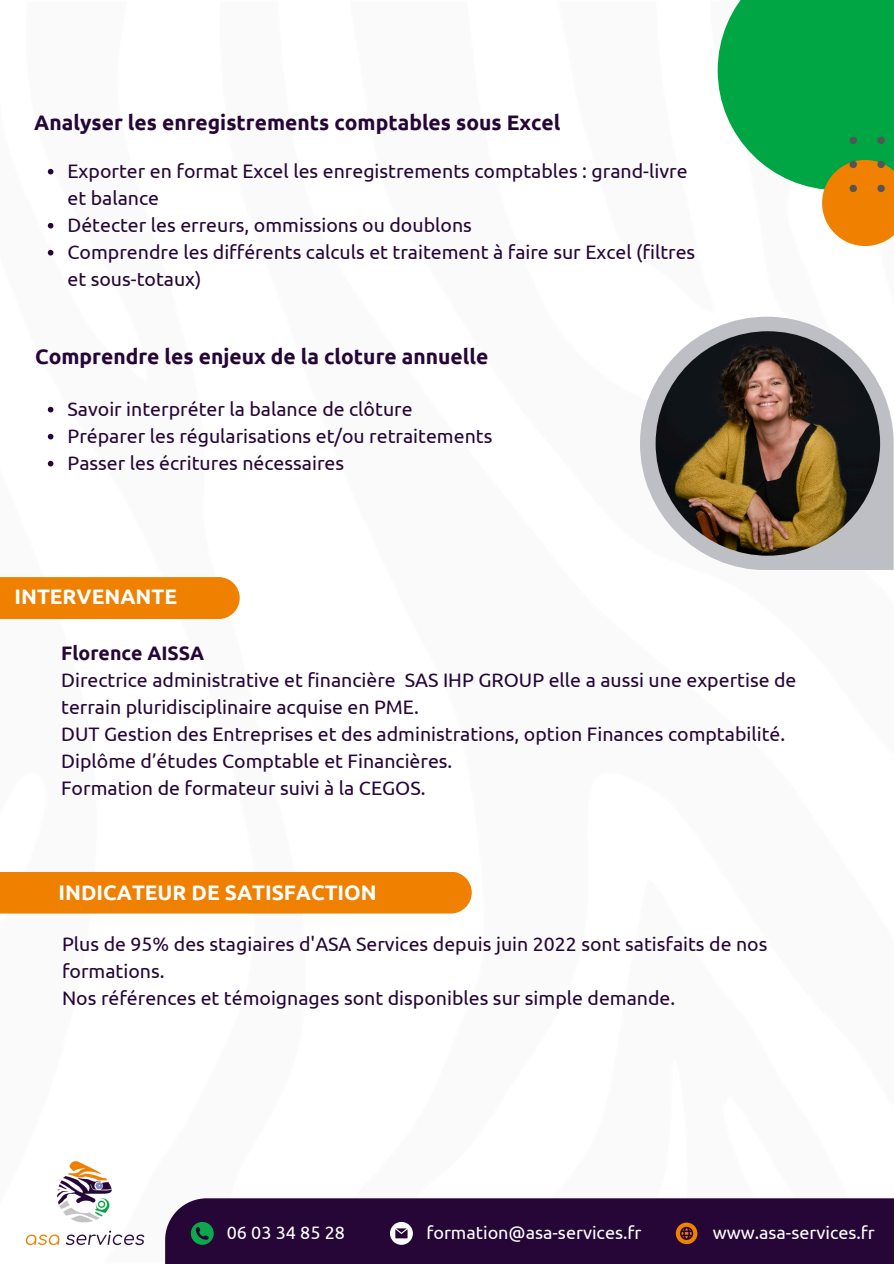
<style>
.page{position:relative;width:894px;height:1264px;background:#fff}
.page>*{position:absolute;margin:0;border:0;box-sizing:border-box;transform-origin:0 0}
.t1{font:700 21px "Ubuntu";color:#250636}
.t2{font:700 21px "Ubuntu";color:#fff}
.t3{font:19.5px/27px "Ubuntu";color:#250636}
.t4{font:18px "Ubuntu";color:#fff}
.s1{font-weight:700}
</style>
<div class="page">
<div style="left:717px;top:0;width:176px;height:190px;background:#00a544"></div>
<svg style="left:821px;top:160px;width:72px;height:86px"></svg>
<svg style="left:877px;top:137px;width:7px;height:7px"></svg>
<svg style="left:849px;top:137px;width:7px;height:7px"></svg>
<img style="left:25px;top:1161px;width:120px;height:85px">
<div style="left:165px;top:1198px;width:728px;height:65px;background:#250636"></div>
<svg style="left:191px;top:1222px;width:22px;height:22px"></svg>
<svg style="left:390px;top:1222px;width:22px;height:22px"></svg>
<svg style="left:675px;top:1222px;width:22px;height:21px"></svg>
<div style="left:0;top:577px;width:239px;height:42px;background:#ef8000"></div>
<svg style="left:640px;top:317px;width:253px;height:253px;fill:#bebec5"></svg>
<img style="left:655px;top:331px;width:224px;height:224px;border-radius:50%">
<div style="left:0;top:872px;width:471px;height:41px;background:#ef8000"></div>
<svg style="left:48px;top:169px;width:5px;height:5px"></svg>
<svg style="left:48px;top:223px;width:5px;height:5px"></svg>
<svg style="left:48px;top:250px;width:5px;height:5px"></svg>
<svg style="left:48px;top:407px;width:5px;height:5px"></svg>
<svg style="left:48px;top:434px;width:5px;height:5px"></svg>
<svg style="left:48px;top:461px;width:5px;height:5px"></svg>
<p class="t1" style="left:34px;top:110px;width:527px">Analyser les enregistrements comptables sous Excel</p>
<p class="t3" style="left:67px;top:157px;width:621px">Exporter en format Excel les enregistrements comptables : grand-livre et balance</p>
<h1 class="t3" style="left:67px;top:211px;width:406px">Détecter les erreurs, ommissions ou doublons</h1>
<h3 class="t3" style="left:67px;top:238px;width:629px">Comprendre les différents calculs et traitement à faire sur Excel (filtres et sous-totaux)</h3>
<h1 class="t1" style="left:35px;top:344px;width:454px">Comprendre les enjeux de la cloture annuelle</h1>
<h3 class="t3" style="left:67px;top:395px;width:346px">Savoir interpréter la balance de clôture</h3>
<p class="t3" style="left:67px;top:422px;width:426px">Préparer les régularisations et/ou retraitements</p>
<p class="t3" style="left:67px;top:449px;width:278px">Passer les écritures nécessaires</p>
<p class="t2" style="left:14px;top:584px;width:164px">INTERVENANTE</p>
<h2 class="t3" style="left:61px;top:639px;width:736px"><span class="s1">Florence AISSA<br></span>Directrice administrative et financière SAS IHP GROUP elle a aussi une expertise de terrain pluridisciplinaire acquise en PME.<br>DUT Gestion des Entreprises et des administrations, option Finances comptabilité.<br>Diplôme d’études Comptable et Financières.<br>Formation de formateur suivi à la CEGOS.</h2>
<h2 class="t2" style="left:59px;top:880px;width:319px">INDICATEUR DE SATISFACTION</h2>
<p class="t3" style="left:62px;top:930px;width:706px">Plus de 95% des stagiaires d'ASA Services depuis juin 2022 sont satisfaits de nos formations.<br>Nos références et témoignages sont disponibles sur simple demande.</p>
<p class="t4" style="left:227px;top:1222px;width:120px">06 03 34 85 28</p>
<p class="t4" style="left:426px;top:1222px;width:216px">formation@asa-services.fr</p>
<p class="t4" style="left:712px;top:1222px;width:164px">www.asa-services.fr</p>
</div>
